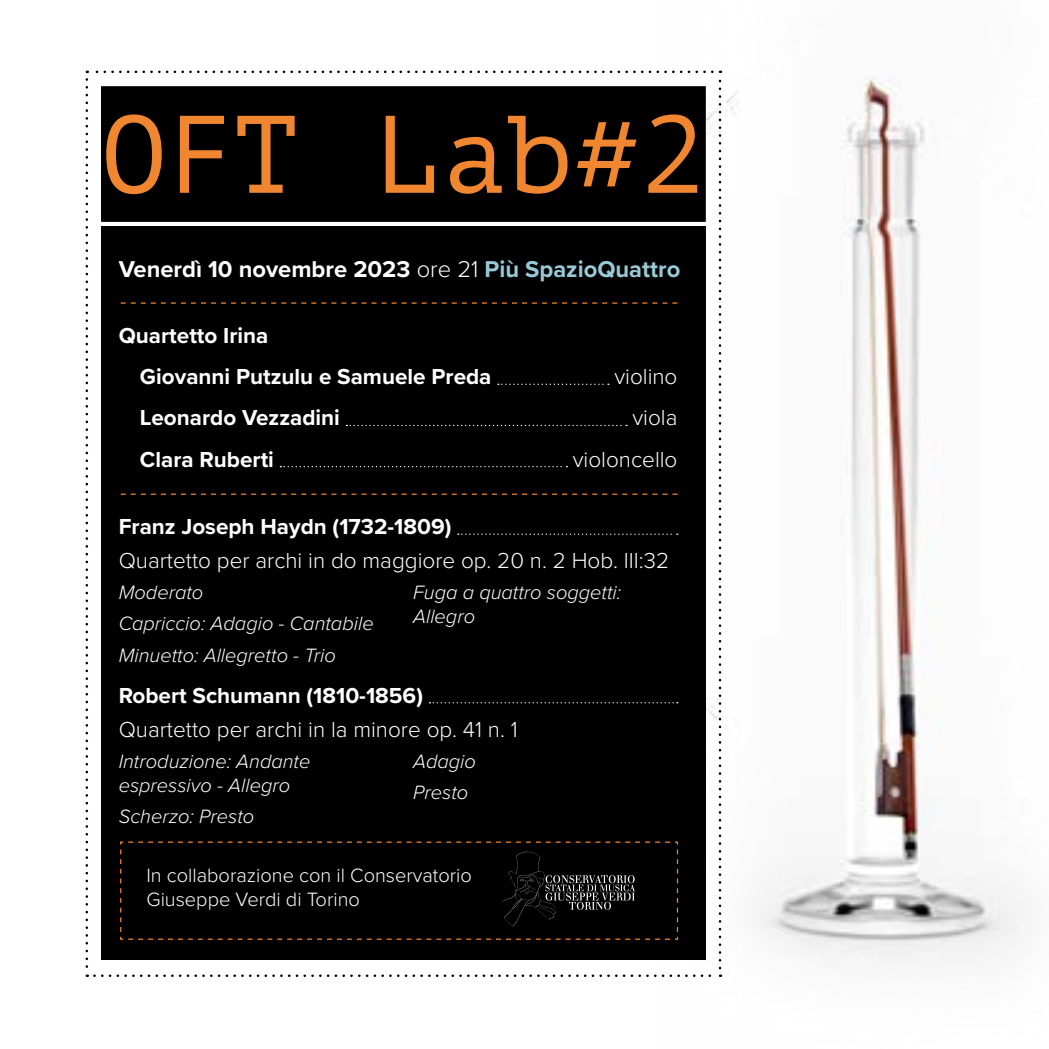
<style>
.page{position:relative;width:1049px;height:1049px;background:#fff}
.page>*{position:absolute;margin:0;border:0;box-sizing:border-box;transform-origin:0 0}
.t1{font:110px "PT Mono";color:#f18630}
.t2{font:700 23.75px "Proxima Nova";color:#fff}
.t3{font:700 22.5px/41.2px "Proxima Nova";color:#fff}
.t4{font:300 22.5px "Proxima Nova";color:#fff}
.t5{font:italic 300 20px/31px "Proxima Nova";color:#fff}
.t6{font:300 20px/24px "Proxima Nova";color:#fff}
.s1{font-weight:300}
.s2{color:#99c9d6}
</style>
<div class="page">
<img style="left:664px;top:70px;width:366px;height:907px">
<div style="left:101px;top:226px;width:605px;height:734px;background:#000"></div>
<svg style="left:498px;top:384px;width:111px;height:1px"></svg>
<svg style="left:346px;top:425px;width:281px;height:1px"></svg>
<svg style="left:280px;top:466px;width:287px;height:1px"></svg>
<div style="left:101px;top:86px;width:605px;height:136px;background:#000"></div>
<svg style="left:121px;top:302px;width:556px;height:2px"></svg>
<svg style="left:121px;top:493px;width:556px;height:2px"></svg>
<svg style="left:458px;top:534px;width:220px;height:1px"></svg>
<svg style="left:429px;top:702px;width:249px;height:1px"></svg>
<svg style="left:86px;top:79px;width:2px;height:898px"></svg>
<svg style="left:94px;top:974px;width:627px;height:3px"></svg>
<svg style="left:719px;top:71px;width:2px;height:897px"></svg>
<svg style="left:87px;top:71px;width:625px;height:2px"></svg>
<svg style="left:120px;top:841px;width:559px;height:99px"></svg>
<h1 class="t1" style="left:101px;top:92px;width:606px">OFT Lab#2</h1>
<p class="t2" style="left:119px;top:251px;width:563px">Venerdì 10 novembre 2023 <span class="s1">ore 21</span> <span class="s2">Più SpazioQuattro</span></p>
<p class="t3" style="left:140px;top:314px;width:353px;text-indent:-21px">Quartetto Irina<br>Giovanni Putzulu e Samuele Preda</p>
<p class="t4" style="left:614px;top:360px;width:65px">violino</p>
<p class="t3" style="left:140px;top:397px;width:201px">Leonardo Vezzadini</p>
<p class="t4" style="left:632px;top:401px;width:47px">viola</p>
<p class="t3" style="left:140px;top:438px;width:135px">Clara Ruberti</p>
<p class="t4" style="left:573px;top:442px;width:106px">violoncello</p>
<p class="t3" style="left:119px;top:506px;width:334px">Franz Joseph Haydn (1732-1809)</p>
<p class="t4" style="left:119px;top:544px;width:552px">Quartetto per archi in do maggiore op. 20 n. 2 Hob. III:32</p>
<p class="t5" style="left:119px;top:576px;width:256px">Moderato<br>Capriccio: Adagio - Cantabile<br>Minuetto: Allegretto - Trio</p>
<p class="t5" style="left:413px;top:580px;width:210px;line-height:24px">Fuga a quattro soggetti:<br>Allegro</p>
<p class="t3" style="left:119px;top:674px;width:306px">Robert Schumann (1810-1856)</p>
<p class="t4" style="left:119px;top:712px;width:400px">Quartetto per archi in la minore op. 41 n. 1</p>
<p class="t5" style="left:119px;top:748px;width:193px;line-height:24px">Introduzione: Andante espressivo - Allegro</p>
<p class="t5" style="left:119px;top:800px;width:137px">Scherzo: Presto</p>
<p class="t5" style="left:413px;top:745px;width:64px">Adagio<br>Presto</p>
<p class="t6" style="left:146px;top:862px;width:327px">In collaborazione con il Conservatorio<br>Giuseppe Verdi di Torino</p>
</div>
